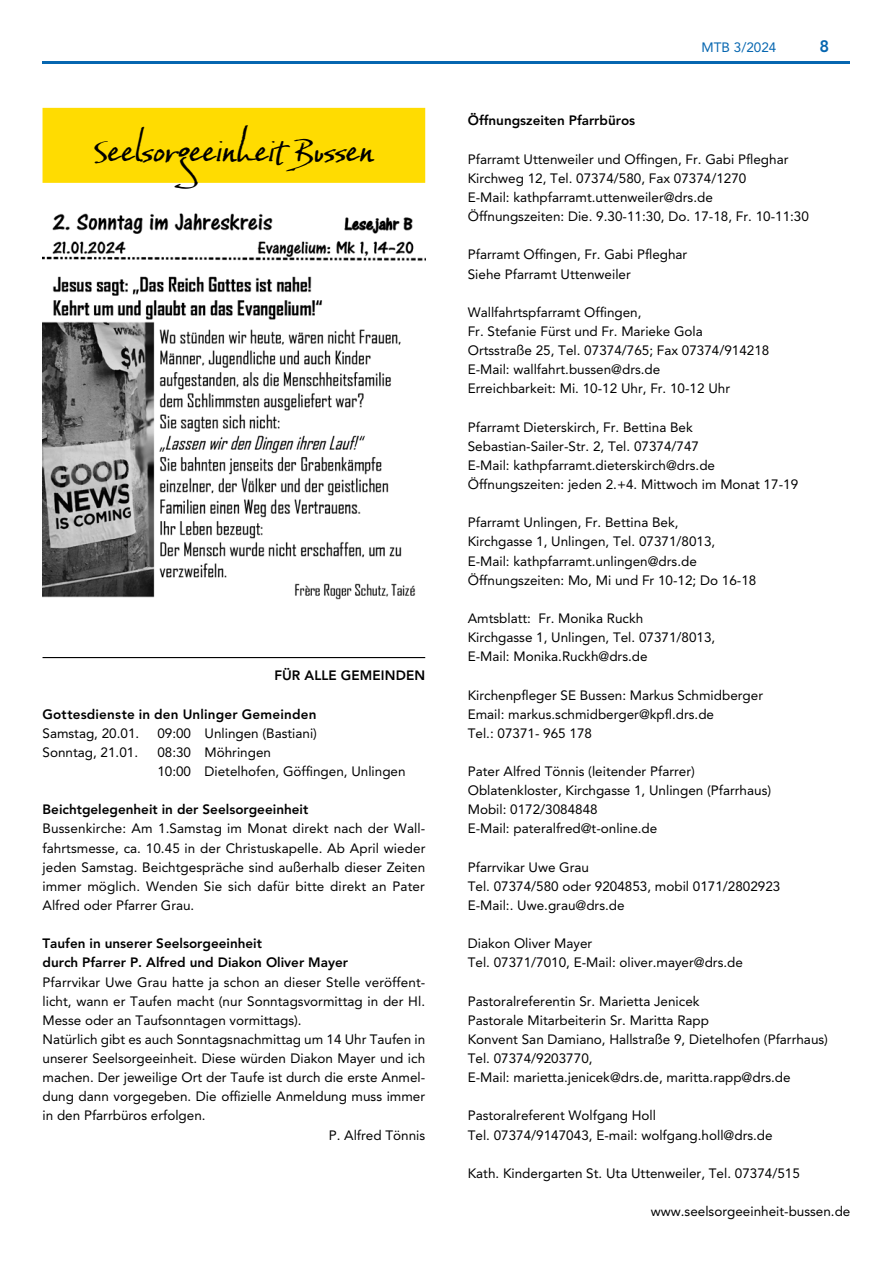
<style>
.page{position:relative;width:893px;height:1263px;background:#fff}
.page>*{position:absolute;margin:0;border:0;box-sizing:border-box;transform-origin:0 0}
.t1{font:37.5px "Baka Too";letter-spacing:.005em;color:#000}
.t2{font:800 16.5px "Avenir LT Pro";color:#0666b0}
.t3{font:13.5px/19.2px "Avenir LT Pro";color:#000}
.t4{font:800 13.5px/19.2px "Avenir LT Pro";color:#000}
.t5{font:13.5px "Avenir LT Pro";color:#0666b0}
</style>
<div class="page">
<hr style="left:43px;top:62px;width:807px;height:2px;background:#0666b0">
<div style="left:43px;top:108px;width:382px;height:75px;background:#ffdc01"></div>
<hr style="left:43px;top:657px;width:382px;height:1px;background:#000">
<img style="left:43px;top:213px;width:382px;height:387px">
<h1 class="t1" style="left:93px;top:127px;width:284px">Seelsorgeeinheit Bussen</h1>
<p class="t4" style="left:274px;top:666px;width:152px">FÜR ALLE GEMEINDEN</p>
<p class="t4" style="left:43px;top:704px;width:276px">Gottesdienste in den Unlinger Gemeinden</p>
<p class="t3" style="left:43px;top:723px;width:98px">Samstag, 20.01.</p>
<p class="t3" style="left:157px;top:723px;width:161px">09:00 Unlingen (Bastiani)</p>
<p class="t3" style="left:43px;top:742px;width:97px">Sonntag, 21.01.</p>
<p class="t3" style="left:157px;top:742px;width:250px">08:30 Möhringen<br>10:00 Dietelhofen, Göffingen, Unlingen</p>
<p class="t4" style="left:43px;top:800px;width:267px">Beichtgelegenheit in der Seelsorgeeinheit</p>
<p class="t3" style="left:43px;top:819px;width:384px;text-align:justify">Bussenkirche: Am 1.Samstag im Monat direkt nach der Wall&shy;fahrtsmesse, ca. 10.45 in der Christuskapelle. Ab April wieder jeden Samstag. Beichtgespräche sind außerhalb dieser Zeiten immer möglich. Wenden Sie sich dafür bitte direkt an Pater Alfred oder Pfarrer Grau.</p>
<p class="t4" style="left:43px;top:934px;width:307px">Taufen in unserer Seelsorgeeinheit<br>durch Pfarrer P. Alfred und Diakon Oliver Mayer</p>
<p class="t3" style="left:43px;top:972px;width:384px">Pfarrvikar Uwe Grau hatte ja schon an dieser Stelle veröffent-</p>
<p class="t3" style="left:43px;top:991px;width:384px">licht, wann er Taufen macht (nur Sonntagsvormittag in der Hl.</p>
<p class="t3" style="left:43px;top:1010px;width:261px">Messe oder an Taufsonntagen vormittags).</p>
<p class="t3" style="left:43px;top:1029px;width:384px">Natürlich gibt es auch Sonntagsnachmittag um 14 Uhr Taufen in</p>
<p class="t3" style="left:43px;top:1049px;width:384px">unserer Seelsorgeeinheit. Diese würden Diakon Mayer und ich</p>
<p class="t3" style="left:43px;top:1068px;width:384px">machen. Der jeweilige Ort der Taufe ist durch die erste Anmel-</p>
<p class="t3" style="left:43px;top:1087px;width:384px">dung dann vorgegeben. Die offizielle Anmeldung muss immer</p>
<p class="t3" style="left:43px;top:1106px;width:165px">in den Pfarrbüros erfolgen.</p>
<p class="t3" style="left:329px;top:1125px;width:98px">P. Alfred Tönnis</p>
<p class="t5" style="left:702px;top:39px;width:76px">MTB 3/2024</p>
<p class="t2" style="left:819px;top:36px;width:11px">8</p>
<p class="t4" style="left:468px;top:111px;width:169px">Öffnungszeiten Pfarrbüros</p>
<p class="t3" style="left:468px;top:149px;width:343px">Pfarramt Uttenweiler und Offingen, Fr. Gabi Pfleghar Kirchweg 12, Tel. 07374/580, Fax 07374/1270<br>E-Mail: kathpfarramt.uttenweiler@drs.de Öffnungszeiten: Die. 9.30-11:30, Do. 17-18, Fr. 10-11:30</p>
<p class="t3" style="left:468px;top:245px;width:221px">Pfarramt Offingen, Fr. Gabi Pfleghar<br>Siehe Pfarramt Uttenweiler</p>
<p class="t3" style="left:468px;top:302px;width:303px">Wallfahrtspfarramt Offingen,<br>Fr. Stefanie Fürst und Fr. Marieke Gola Ortsstraße 25, Tel. 07374/765; Fax 07374/914218<br>E-Mail: wallfahrt.bussen@drs.de<br>Erreichbarkeit: Mi. 10-12 Uhr, Fr. 10-12 Uhr</p>
<p class="t3" style="left:468px;top:417px;width:332px">Pfarramt Dieterskirch, Fr. Bettina Bek Sebastian-Sailer-Str. 2, Tel. 07374/747<br>E-Mail: kathpfarramt.dieterskirch@drs.de Öffnungszeiten: jeden 2.+4. Mittwoch im Monat 17-19</p>
<p class="t3" style="left:468px;top:513px;width:290px">Pfarramt Unlingen, Fr. Bettina Bek,<br>Kirchgasse 1, Unlingen, Tel. 07371/8013, E-Mail: kathpfarramt.unlingen@drs.de Öffnungszeiten: Mo, Mi und Fr 10-12; Do 16-18</p>
<p class="t3" style="left:468px;top:608px;width:249px">Amtsblatt: Fr. Monika Ruckh<br>Kirchgasse 1, Unlingen, Tel. 07371/8013,<br>E-Mail: Monika.Ruckh@drs.de</p>
<p class="t3" style="left:468px;top:685px;width:297px">Kirchenpfleger SE Bussen: Markus Schmidberger<br>Email: markus.schmidberger@kpfl.drs.de<br>Tel.: 07371- 965 178</p>
<p class="t3" style="left:468px;top:762px;width:305px">Pater Alfred Tönnis (leitender Pfarrer)<br>Oblatenkloster, Kirchgasse 1, Unlingen (Pfarrhaus)<br>Mobil: 0172/3084848<br>E-Mail: pateralfred@t-online.de</p>
<p class="t3" style="left:468px;top:857px;width:314px">Pfarrvikar Uwe Grau<br>Tel. 07374/580 oder 9204853, mobil 0171/2802923<br>E-Mail:. Uwe.grau@drs.de</p>
<p class="t3" style="left:468px;top:934px;width:277px">Diakon Oliver Mayer<br>Tel. 07371/7010, E-Mail: oliver.mayer@drs.de</p>
<p class="t3" style="left:468px;top:991px;width:362px">Pastoralreferentin Sr. Marietta Jenicek<br>Pastorale Mitarbeiterin Sr. Maritta Rapp<br>Konvent San Damiano, Hallstraße 9, Dietelhofen (Pfarrhaus)<br>Tel. 07374/9203770,<br>E-Mail: marietta.jenicek@drs.de, maritta.rapp@drs.de</p>
<p class="t3" style="left:468px;top:1106px;width:306px">Pastoralreferent Wolfgang Holl<br>Tel. 07374/9147043, E-mail: wolfgang.holl@drs.de</p>
<p class="t3" style="left:468px;top:1163px;width:334px">Kath. Kindergarten St. Uta Uttenweiler, Tel. 07374/515</p>
<p class="t3" style="left:651px;top:1202px;width:201px">www.seelsorgeeinheit-bussen.de</p>
</div>
